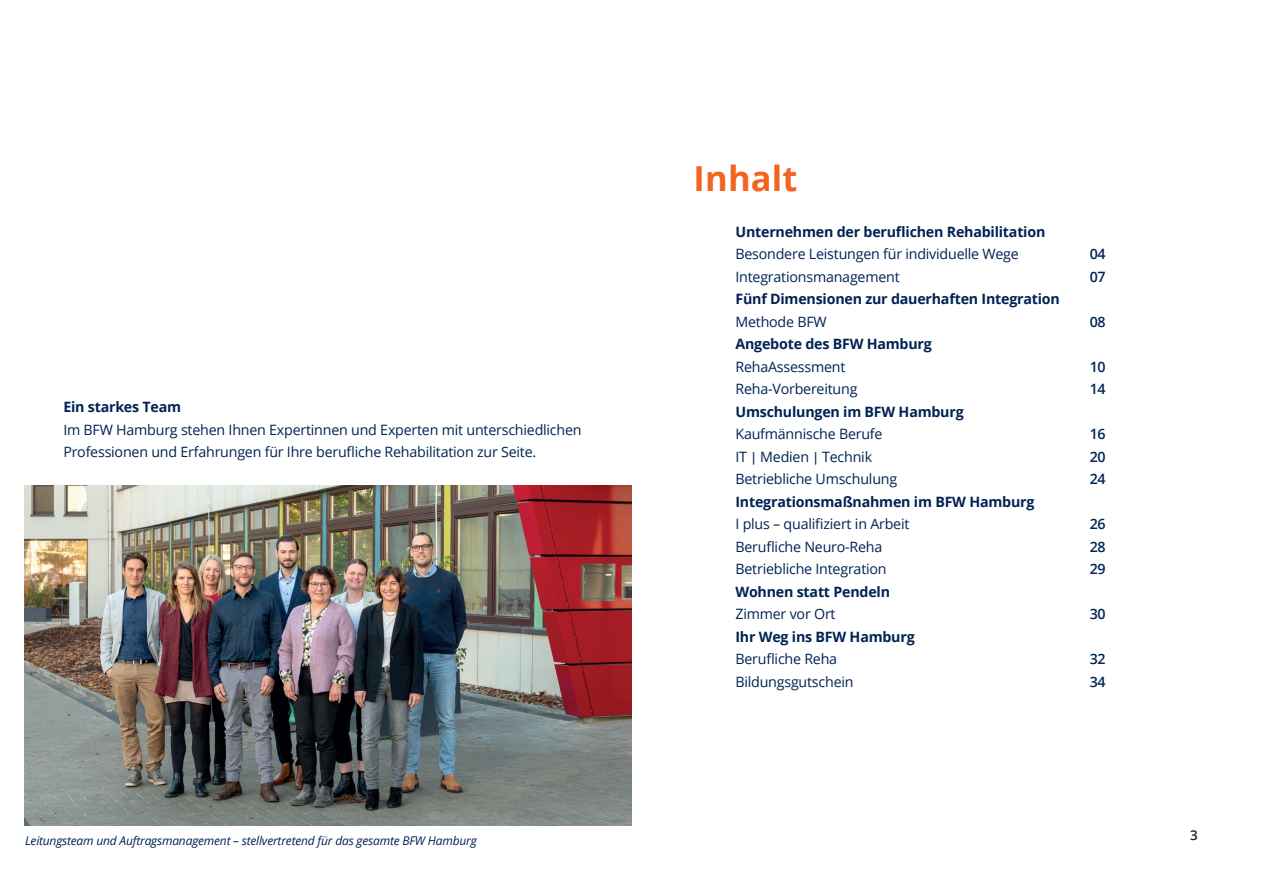
<style>
.page{position:relative;width:1263px;height:893px;background:#fff}
.page>*{position:absolute;margin:0;border:0;box-sizing:border-box;transform-origin:0 0}
.t1{font:700 34.5px "Open Sans";letter-spacing:.005em;color:#f36421}
.t2{font:14.25px/22.5px "Open Sans";letter-spacing:-.015em;color:#002354}
.t3{font:700 14.25px "Open Sans";letter-spacing:-.015em;color:#002354}
.t4{font:600 14.25px/22.5px "Open Sans";letter-spacing:-.015em;color:#002354}
.t5{font:600 13.5px "Open Sans";color:#231f20}
.t6{font:italic 12px "Open Sans";letter-spacing:-.015em;color:#002354}
.s1{font-family:"Calibri"}
</style>
<div class="page">
<img style="left:24px;top:485px;width:607px;height:341px">
<p class="t3" style="left:63px;top:397px;width:119px">Ein starkes Team</p>
<p class="t2" style="left:63px;top:418px;width:520px">Im BFW Hamburg stehen Ihnen Expertinnen und Experten mit unterschiedlichen<br>Professionen und Erfahrungen für Ihre berufliche Rehabilitation zur Seite.</p>
<p class="t6" style="left:25px;top:833px;width:453px">Leitungsteam und Auftragsmanagement – stellvertretend für das gesamte BFW Hamburg</p>
<h1 class="t1" style="left:693px;top:154px;width:105px">Inhalt</h1>
<p class="t3" style="left:735px;top:222px;width:311px">Unternehmen der beruflichen Rehabilitation</p>
<p class="t2" style="left:735px;top:243px;width:285px">Besondere Leistungen für individuelle Wege<br>Integrationsmanagement</p>
<p class="t3" style="left:735px;top:289px;width:326px">Fünf Dimensionen zur dauerhaften Integration</p>
<p class="t2" style="left:735px;top:310px;width:93px">Methode BFW</p>
<p class="t3" style="left:735px;top:334px;width:198px">Angebote des BFW Hamburg</p>
<p class="t2" style="left:735px;top:355px;width:124px">RehaAssessment<br>Reha-Vorbereitung</p>
<p class="t3" style="left:735px;top:402px;width:230px">Umschulungen im BFW Hamburg</p>
<p class="t2" style="left:735px;top:423px;width:163px">Kaufmännische Berufe<br>IT <span class="s1">|</span> Medien <span class="s1">|</span> Technik<br>Betriebliche Umschulung</p>
<p class="t3" style="left:735px;top:492px;width:301px">Integrationsmaßnahmen im BFW Hamburg</p>
<p class="t2" style="left:735px;top:513px;width:176px">I plus – qualifiziert in Arbeit<br>Berufliche Neuro-Reha<br>Betriebliche Integration</p>
<p class="t3" style="left:735px;top:582px;width:156px">Wohnen statt Pendeln</p>
<p class="t2" style="left:735px;top:603px;width:102px">Zimmer vor Ort</p>
<p class="t3" style="left:735px;top:627px;width:181px">Ihr Weg ins BFW Hamburg</p>
<p class="t2" style="left:735px;top:648px;width:120px">Berufliche Reha<br>Bildungsgutschein</p>
<p class="t4" style="left:1090px;top:243px;width:18px">04<br>07</p>
<p class="t4" style="left:1090px;top:310px;width:18px">08</p>
<p class="t4" style="left:1090px;top:355px;width:18px">10<br>14</p>
<p class="t4" style="left:1090px;top:423px;width:18px;text-align:justify">16<br>20<br>24</p>
<p class="t4" style="left:1090px;top:513px;width:18px;text-align:justify">26<br>28<br>29</p>
<p class="t4" style="left:1090px;top:603px;width:18px">30</p>
<p class="t4" style="left:1090px;top:648px;width:18px">32<br>34</p>
<p class="t5" style="left:1190px;top:825px;width:9px">3</p>
</div>
